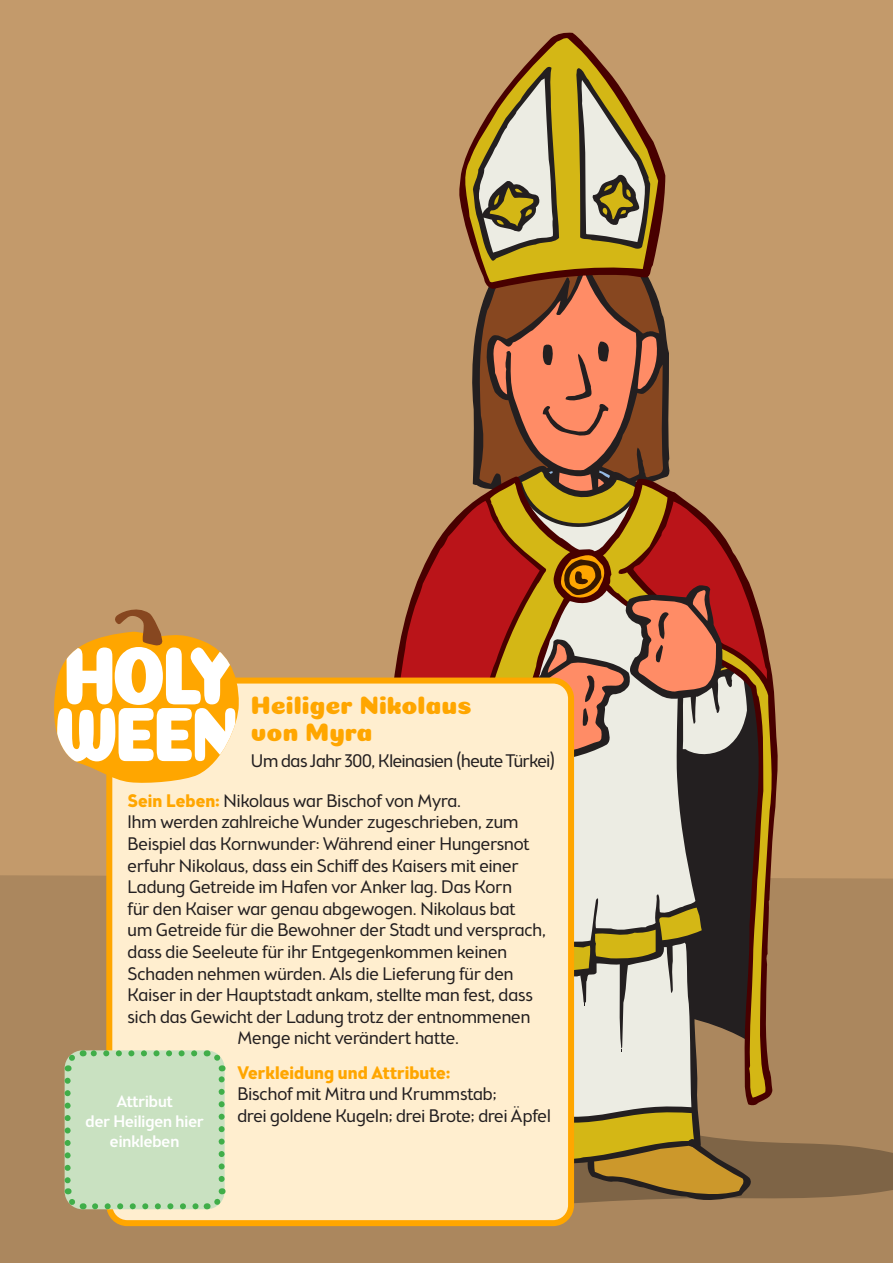
<style>
.page{position:relative;width:893px;height:1263px;background:#fff}
.page>*{position:absolute;margin:0;border:0;box-sizing:border-box;transform-origin:0 0}
.Heilige_Name{font:25.5px/27px "Coiny";color:#ffa600}
.Fliesstext{font:300 18px/21.6px "Brooklyn Samuels Five";color:#231f20}
.wann_gelebt{font:300 18px "Brooklyn Samuels Five";letter-spacing:-.02em;color:#231f20}
.t1{font:500 16.5px/19.8px "Brooklyn Samuels Five";color:#fff;text-align:center}
.s1{font-weight:700;color:#ffa600}
</style>
<div class="page">
<div style="left:0;top:0;width:893px;height:921px;background:#c39a6b"></div>
<div style="left:0;top:875px;width:893px;height:388px;background:#ab875e"></div>
<svg style="left:92px;top:1117px;width:801px;height:101px;background:#987854"></svg>
<svg style="left:459px;top:32px;width:206px;height:208px"></svg>
<svg style="left:460px;top:37px;width:198px;height:235px"></svg>
<svg style="left:576px;top:68px;width:74px;height:181px;background:#aa9a6c"></svg>
<svg style="left:473px;top:65px;width:86px;height:197px;background:#b1a16f"></svg>
<svg style="left:768px;top:652px;width:7px;height:446px;background:#8d5c37"></svg>
<svg style="left:394px;top:606px;width:15px;height:71px"></svg>
<svg style="left:409px;top:272px;width:359px;height:925px"></svg>
<div style="left:109px;top:680px;width:462px;height:543px;background:#ffeecf;border-radius:18px"></div>
<div style="left:106px;top:677px;width:468px;height:549px;border:6px solid #ffa600;border-radius:18px"></div>
<svg style="left:54px;top:609px;width:185px;height:175px"></svg>
<div style="left:65px;top:1050px;width:160px;height:159px;background:#c9e1c1;border-radius:18px"></div>
<svg style="left:95px;top:1203px;width:104px;height:6px"></svg>
<svg style="left:64px;top:1081px;width:21px;height:132px"></svg>
<svg style="left:207px;top:1188px;width:19px;height:22px"></svg>
<svg style="left:205px;top:1050px;width:21px;height:129px"></svg>
<svg style="left:61px;top:1049px;width:133px;height:22px"></svg>
<p class="Heilige_Name" style="left:251px;top:691px;width:222px">Heiliger Nikolaus von Myra</p>
<p class="wann_gelebt" style="left:251px;top:750px;width:306px">Um das Jahr 300, Kleinasien (heute Türkei)</p>
<p class="Fliesstext" style="left:128px;top:791px;width:335px"><span class="s1">Sein Leben:</span> Nikolaus war Bischof von Myra.</p>
<p class="Fliesstext" style="left:128px;top:813px;width:392px">Ihm werden zahlreiche Wunder zugeschrieben, zum</p>
<p class="Fliesstext" style="left:128px;top:834px;width:404px">Beispiel das Kornwunder: Während einer Hungersnot</p>
<p class="Fliesstext" style="left:128px;top:856px;width:392px">erfuhr Nikolaus, dass ein Schiff des Kaisers mit einer</p>
<p class="Fliesstext" style="left:128px;top:877px;width:386px">Ladung Getreide im Hafen vor Anker lag. Das Korn</p>
<p class="Fliesstext" style="left:128px;top:899px;width:389px">für den Kaiser war genau abgewogen. Nikolaus bat</p>
<p class="Fliesstext" style="left:128px;top:921px;width:420px">um Getreide für die Bewohner der Stadt und versprach,</p>
<p class="Fliesstext" style="left:128px;top:942px;width:381px">dass die Seeleute für ihr Entgegenkommen keinen</p>
<p class="Fliesstext" style="left:128px;top:964px;width:387px">Schaden nehmen würden. Als die Lieferung für den</p>
<p class="Fliesstext" style="left:128px;top:985px;width:407px">Kaiser in der Hauptstadt ankam, stellte man fest, dass</p>
<p class="Fliesstext" style="left:128px;top:1007px;width:404px">sich das Gewicht der Ladung trotz der entnommenen</p>
<p class="Fliesstext" style="left:237px;top:1029px;width:223px">Menge nicht verändert hatte.</p>
<p class="Fliesstext" style="left:237px;top:1063px;width:315px"><span class="s1">Verkleidung und Attribute:<br></span>Bischof mit Mitra und Krummstab;<br>drei goldene Kugeln; drei Brote; drei Äpfel</p>
<p class="t1" style="left:86px;top:1093px;width:120px">Attribut<br>der Heiligen hier einkleben</p>
</div>
